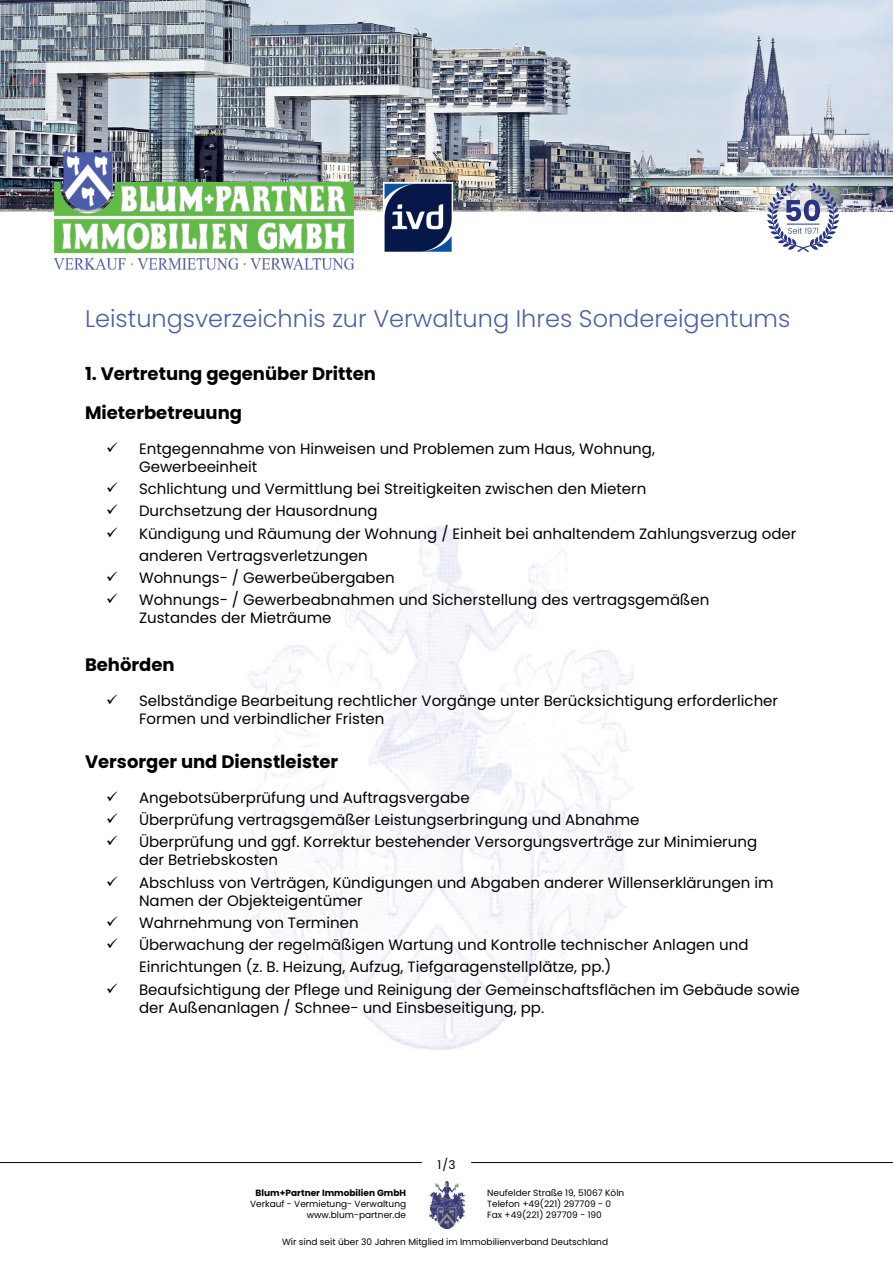
<style>
.page{position:relative;width:893px;height:1263px;background:#fff}
.page>*{position:absolute;margin:0;border:0;box-sizing:border-box;transform-origin:0 0}
.t1{font:300 24px "Poppins";color:#4d5fa4}
.t2{font:700 18px/38.5px "Poppins";color:#000}
.t3{font:15px/18px "Poppins";color:#000}
.t4{font:12px "Poppins";color:#000}
.t5{font:9px/10.8px "Poppins";color:#000}
.t6{font:700 9px "Poppins";color:#000}
</style>
<div class="page">
<img style="left:244px;top:527px;width:390px;height:523px">
<img style="left:0;top:0;width:893px;height:212px">
<img style="left:54px;top:145px;width:299px;height:125px">
<img style="left:383px;top:183px;width:70px;height:69px">
<hr style="left:471px;top:1162px;width:422px;height:1px;background:#000">
<hr style="left:0;top:1162px;width:422px;height:1px;background:#000">
<img style="left:429px;top:1181px;width:35px;height:48px">
<div style="left:733px;top:149px;width:141px;height:138px;background:#fff;opacity:.75"></div>
<svg style="left:767px;top:183px;width:72px;height:69px"></svg>
<h1 class="t1" style="left:85px;top:305px;width:707px">Leistungsverzeichnis zur Verwaltung Ihres Sondereigentums</h1>
<p class="t2" style="left:85px;top:355px;width:292px">1. Vertretung gegenüber Dritten<br>Mieterbetreuung</p>
<p class="t3" style="left:139px;top:440px;width:517px;text-indent:-33px">✓ Entgegennahme von Hinweisen und Problemen zum Haus, Wohnung,<br>Gewerbeeinheit</p>
<p class="t3" style="left:106px;top:480px;width:542px">✓ Schlichtung und Vermittlung bei Streitigkeiten zwischen den Mietern</p>
<p class="t3" style="left:106px;top:502px;width:273px">✓ Durchsetzung der Hausordnung</p>
<p class="t3" style="left:139px;top:522px;width:659px;line-height:22.2px;text-indent:-33px">✓ Kündigung und Räumung der Wohnung / Einheit bei anhaltendem Zahlungsverzug oder anderen Vertragsverletzungen</p>
<p class="t3" style="left:106px;top:569px;width:290px">✓ Wohnungs- / Gewerbeübergaben</p>
<p class="t3" style="left:139px;top:591px;width:572px;text-indent:-33px">✓ Wohnungs- / Gewerbeabnahmen und Sicherstellung des vertragsgemäßen<br>Zustandes der Mieträume</p>
<p class="t2" style="left:85px;top:645px;width:91px">Behörden</p>
<p class="t3" style="left:139px;top:692px;width:641px;text-indent:-33px">✓ Selbständige Bearbeitung rechtlicher Vorgänge unter Berücksichtigung erforderlicher<br>Formen und verbindlicher Fristen</p>
<p class="t2" style="left:85px;top:742px;width:255px">Versorger und Dienstleister</p>
<p class="t3" style="left:106px;top:789px;width:365px">✓ Angebotsüberprüfung und Auftragsvergabe</p>
<p class="t3" style="left:106px;top:811px;width:535px">✓ Überprüfung vertragsgemäßer Leistungserbringung und Abnahme</p>
<p class="t3" style="left:139px;top:833px;width:620px;text-indent:-33px">✓ Überprüfung und ggf. Korrektur bestehender Versorgungsverträge zur Minimierung der Betriebskosten</p>
<p class="t3" style="left:139px;top:873px;width:636px;text-indent:-33px">✓ Abschluss von Verträgen, Kündigungen und Abgaben anderer Willenserklärungen im<br>Namen der Objekteigentümer</p>
<p class="t3" style="left:106px;top:914px;width:254px">✓ Wahrnehmung von Terminen</p>
<p class="t3" style="left:139px;top:934px;width:611px;line-height:22.2px;text-indent:-33px">✓ Überwachung der regelmäßigen Wartung und Kontrolle technischer Anlagen und<br>Einrichtungen (z. B. Heizung, Aufzug, Tiefgaragenstellplätze, pp.)</p>
<p class="t3" style="left:139px;top:980px;width:662px;text-indent:-33px">✓ Beaufsichtigung der Pflege und Reinigung der Gemeinschaftsflächen im Gebäude sowie der Außenanlagen / Schnee- und Einsbeseitigung, pp.</p>
<p class="t6" style="left:256px;top:1188px;width:152px">Blum+Partner Immobilien GmbH</p>
<p class="t5" style="left:250px;top:1198px;width:158px;text-align:right">Verkauf - Vermietung- Verwaltung www.blum-partner.de</p>
<p class="t4" style="left:437px;top:1158px;width:19px">1/3</p>
<p class="t5" style="left:487px;top:1188px;width:139px">Neufelder Straße 19, 51067 Köln<br>Telefon +49(221) 297709 - 0<br>Fax +49(221) 297709 - 190</p>
<p class="t5" style="left:282px;top:1236px;width:328px">Wir sind seit über 30 Jahren Mitglied im Immobilienverband Deutschland</p>
</div>
